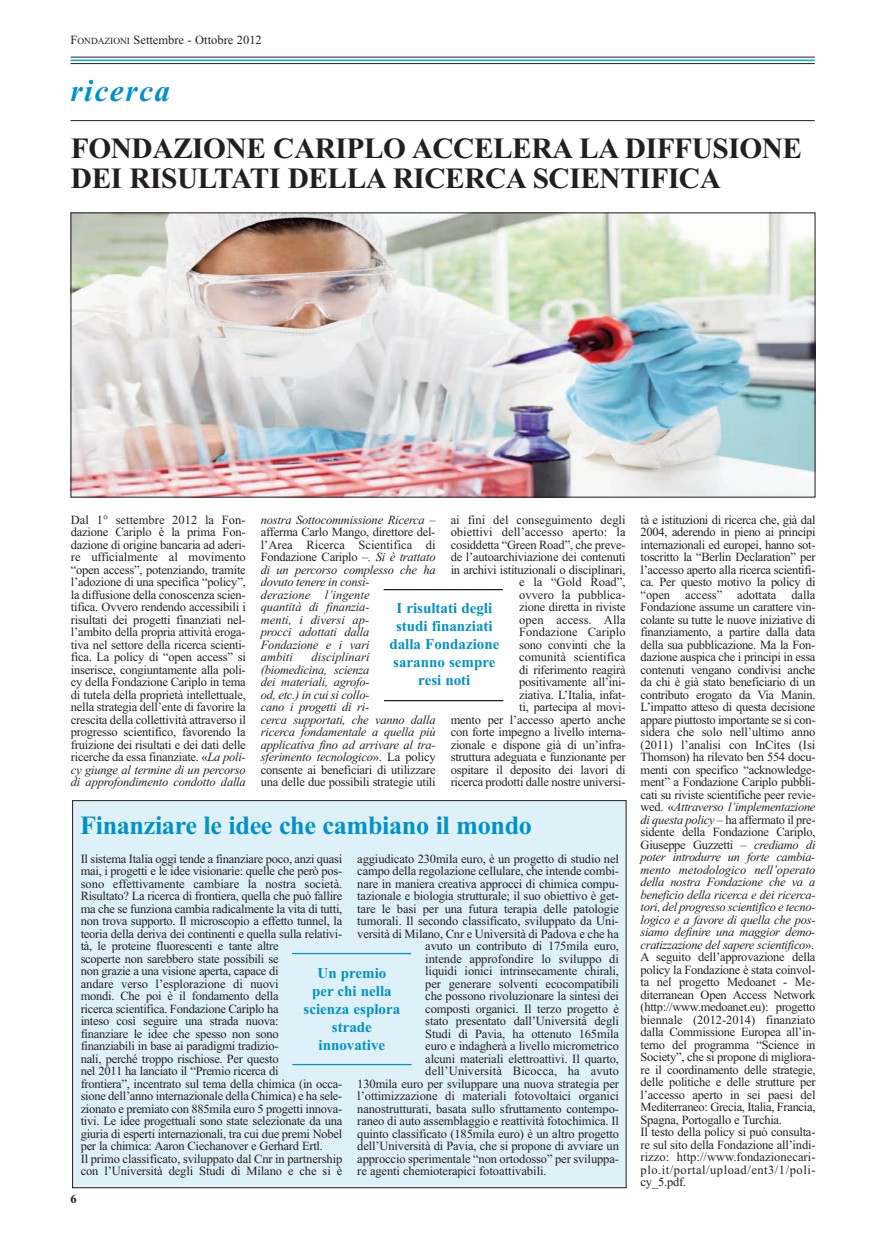
<style>
.page{position:relative;width:886px;height:1241px;background:#fff}
.page>*{position:absolute;margin:0;border:0;box-sizing:border-box;transform-origin:0 0}
.t1{font:italic 700 31.25px "Times New Roman";letter-spacing:.05em;color:#0092c8}
.t2{font:700 29.38px/30px "Times New Roman";letter-spacing:-.015em;color:#231f20}
.t3{font:700 26.25px "Times New Roman";letter-spacing:-.015em;color:#0092c8}
.t4{font:700 15px/18px "Times New Roman";color:#0092c8;text-align:center}
.t5{font:12.5px/12.5px "Times New Roman";letter-spacing:-.02em;color:#231f20}
.t6{font:italic 12.5px/12.5px "Times New Roman";letter-spacing:-.015em;color:#231f20}
.t7{font:12.5px "Times New Roman";color:#231f20}
.t8{font:12.5px "Times New Roman";letter-spacing:.01em;color:#231f20}
.t9{font:700 12.5px "Times New Roman";color:#231f20}
.s1{font-size:9.38px}
.s2{font-style:italic}
.s3{font-style:normal}
</style>
<div class="page">
<div style="left:73px;top:800px;width:553px;height:387px;background:#def0f8"></div>
<hr style="left:71px;top:60px;width:744px;height:1px;background:#00aeef">
<hr style="left:71px;top:57px;width:744px;height:1px;background:#231f20">
<hr style="left:71px;top:63px;width:744px;height:1px;background:#231f20">
<hr style="left:71px;top:120px;width:744px;height:1px;background:#231f20">
<img style="left:73px;top:215px;width:740px;height:280px">
<hr style="left:384px;top:589px;width:119px;height:1px;background:#231f20">
<hr style="left:384px;top:700px;width:119px;height:1px;background:#231f20">
<hr style="left:292px;top:952px;width:119px;height:2px;background:#0092c8">
<hr style="left:292px;top:1063px;width:120px;height:1px;background:#0092c8">
<p class="t7" style="left:71px;top:35px;width:193px">F<span class="s1">ONDAZIONI</span> Settembre - Ottobre 2012</p>
<h1 class="t1" style="left:71px;top:79px;width:101px">ricerca</h1>
<h2 class="t2" style="left:71px;top:137px;width:733px">FONDAZIONE CARIPLO ACCELERA LA DIFFUSIONE<br>DEI RISULTATI DELLA RICERCA SCIENTIFICA</h2>
<p class="t5" style="left:71px;top:514px;width:176px;text-align:justify">Dal 1° settembre 2012 la Fon - dazione Cariplo è la prima Fon - dazione di origine bancaria ad aderi&shy;re ufficialmente al movimento “open access”, potenziando, tramite l’adozione di una specifica “policy”, la diffusione della conoscenza scien&shy;tifica. Ovvero rendendo accessibili i risultati dei progetti finanziati nel&shy;l’ambito della propria attività eroga&shy;tiva nel settore della ricerca scienti&shy;fica. La policy di “open access” si inserisce, congiuntamente alla poli&shy;cy della Fondazione Cariplo in tema di tutela della proprietà intellettuale, nella strategia dell’ente di favorire la crescita della collettività attraverso il progresso scientifico, favorendo la fruizione dei risultati e dei dati delle ricerche da essa finanziate. «<span class="s2">La poli&shy;cy giunge al termine di un percorso di approfondimento condotto dalla</span></p>
<p class="t6" style="left:261px;top:514px;width:176px">nostra Sottocommissione Ricerca <span class="s3">– afferma Carlo Mango, direttore del - l’A rea Ricerca Scientifica di<br>Fondazione Cariplo –</span>. Si è trattato di un percorso complesso che ha dovuto tenere in consi-<br>derazione l’ingente<br>quantità di finanzia-<br>menti, i diversi ap -<br>procci adottati dalla<br>Fondazione e i vari<br>ambiti</p>
<p class="t5" style="left:451px;top:514px;width:176px;text-align:right">ai fini del conseguimento degli obiettivi dell’accesso aperto: la cosiddetta “Green Road”, che preve&shy;de l’autoarchiviazione dei contenuti in archivi istituzionali o disciplinari, e la “Gold Road”,<br>ovvero la pubblica-<br>zione diretta in riviste<br>open access. Alla<br>Fondazione Cariplo<br>sono convinti che la<br>comunità scientifica<br>di riferimento reagirà positivamente all’ini-<br>ziativa. L’Italia, infat-<br>ti, partecipa al movi-<br>mento per l’accesso aperto anche con forte impegno a livello interna&shy;zionale e dispone già di un’infra&shy;struttura adeguata e funzionante per ospitare il deposito dei lavori di ricerca prodotti dalle nostre universi-</p>
<p class="t5" style="left:640px;top:514px;width:176px">tà e istituzioni di ricerca che, già dal 2004, aderendo in pieno ai principi internazionali ed europei, hanno sot&shy;toscritto la “Berlin Declaration” per l’accesso aperto alla ricerca scientifi&shy;ca. Per questo motivo la policy di “open access” adottata dalla Fondazione assume un carattere vin&shy;colante su tutte le nuove iniziative di finanziamento, a partire dalla data della sua pubblicazione. Ma la Fon - dazione auspica che i principi in essa contenuti vengano condivisi anche da chi è già stato beneficiario di un contributo erogato da Via Manin.<br>L’impatto atteso di questa decisione appare piuttosto importante se si con&shy;sidera che solo nell’ultimo anno (2011) l’analisi con InCites (Isi Thomson) ha rilevato ben 554 docu&shy;menti con specifico “acknowledge&shy;ment” a Fondazione Cariplo pubbli&shy;cati su riviste scientifiche peer revie&shy;wed. «<span class="s2">Attraverso l’implementazione di questa policy</span> – ha affermato il pre&shy;sidente della Fondazione Cariplo, Giuseppe Guzzetti – <span class="s2">crediamo di poter introdurre un forte cambia&shy;mento metodologico nell’operato della nostra Fondazione che va a beneficio della ricerca e dei ricerca&shy;tori, del progresso scientifico e tecno&shy;logico e a favore di quella che pos&shy;siamo definire una maggior demo&shy;cratizzazione del sapere scientifico</span>».<br>A seguito dell’approvazione della policy la Fondazione è stata coinvol&shy;ta nel progetto Medoanet - Me - diterranean Open Access Net work (http://www.medoanet.eu): progetto biennale (2012-2014) finanziato dalla Commissione Europea all’in&shy;terno del programma “Science in Society”, che si propone di migliora&shy;re il coordinamento delle strategie, delle politiche e delle strutture per l’accesso aperto in sei paesi del Mediterraneo: Grecia, Italia, Francia, Spagna, Portogallo e Turchia.<br>Il testo della policy si può consulta&shy;re sul sito della Fondazione all’indi&shy;rizzo: http://www.fondazionecari&shy;plo.it/portal/upload/ent3/1/poli&shy;cy_5.pdf.</p>
<p class="t4" style="left:389px;top:600px;width:111px">I risultati degli studi finanziati dalla Fondazione saranno sempre resi noti</p>
<p class="t6" style="left:261px;top:651px;width:176px;text-indent:51px">disciplinari<br>(bio medicina, scienza<br>dei materiali, agrofo-<br>od, etc.) in cui si collo-<br>cano i progetti di ri -<br>cerca supportati, che vanno dalla ricerca fondamentale a quella più applicativa fino ad arrivare al tra&shy;sferimento tecnologico<span class="s3">». La policy consente ai beneficiari di utilizzare una delle due possibili strategie utili</span></p>
<h3 class="t3" style="left:80px;top:816px;width:453px">Finanziare le idee che cambiano il mondo</h3>
<p class="t5" style="left:81px;top:853px;width:263px">Il sistema Italia oggi tende a finanziare poco, anzi quasi mai, i progetti e le idee visionarie: quelle che però pos&shy;sono effettivamente cambiare la nostra società.<br>Risultato? La ricerca di frontiera, quella che può fallire ma che se funziona cambia radicalmente la vita di tutti, non trova supporto. Il microscopio a effetto tunnel, la teoria della deriva dei continenti e quella sulla relativi&shy;tà, le proteine fluorescenti e tante altre<br>scoperte non sarebbero state possibili se<br>non grazie a una visione aperta, capace di<br>andare verso l’esplorazione di nuovi<br>mondi. Che poi è il fondamento della<br>ricerca scientifica. Fondazione Cariplo ha<br>inteso così seguire una strada nuova:<br>finanziare le idee che spesso non sono<br>finanziabili in base ai paradigmi tradizio-<br>nali, perché troppo rischiose. Per questo<br>nel 2011 ha lanciato il “Premio ricerca di<br>frontiera”, incentrato sul tema della chimica (in occa&shy;sione dell’anno internazionale della Chimica) e ha sele&shy;zionato e premiato con 885mila euro 5 progetti innova&shy;tivi. Le idee progettuali sono state selezionate da una giuria di esperti internazionali, tra cui due premi Nobel per la chimica: Aaron Ciechanover e Gerhard Ertl.<br>Il primo classificato, sviluppato dal Cnr in partnership con l’Università degli Studi di Milano e che si è</p>
<p class="t5" style="left:357px;top:853px;width:263px">aggiudicato 230mila euro, è un progetto di studio nel</p>
<p class="t5" style="left:357px;top:865px;width:263px">campo della regolazione cellulare, che intende combi-</p>
<p class="t5" style="left:357px;top:878px;width:263px">nare in maniera creativa approcci di chimica compu-</p>
<p class="t5" style="left:357px;top:890px;width:263px">tazionale e biologia strutturale; il suo obiettivo è get-</p>
<p class="t5" style="left:357px;top:903px;width:263px">tare le basi per una futura terapia delle patologie</p>
<p class="t5" style="left:357px;top:915px;width:263px">tumorali. Il secondo classificato, sviluppato da Uni -</p>
<p class="t5" style="left:357px;top:928px;width:263px">versità di Milano, Cnr e Università di Padova e che ha</p>
<p class="t5" style="left:425px;top:940px;width:195px">avuto un contributo di 175mila euro,</p>
<p class="t5" style="left:425px;top:953px;width:195px">intende approfondire lo sviluppo di</p>
<p class="t5" style="left:425px;top:965px;width:195px">liquidi ionici intrinsecamente chirali,</p>
<p class="t5" style="left:425px;top:978px;width:195px">per generare solventi ecocompatibili</p>
<p class="t5" style="left:425px;top:990px;width:195px">che possono rivoluzionare la sintesi dei</p>
<p class="t5" style="left:425px;top:1003px;width:195px">composti organici. Il terzo progetto è</p>
<p class="t5" style="left:425px;top:1015px;width:195px">stato presentato dall’Università degli</p>
<p class="t5" style="left:425px;top:1028px;width:195px">Studi di Pavia, ha ottenuto 165mila</p>
<p class="t5" style="left:425px;top:1040px;width:195px">euro e indagherà a livello micrometrico</p>
<p class="t5" style="left:425px;top:1053px;width:195px">alcuni materiali elettroattivi. Il quarto,</p>
<p class="t8" style="left:425px;top:1066px;width:195px">dell’Università Bicocca, ha avuto</p>
<p class="t5" style="left:357px;top:1078px;width:263px">130mila euro per sviluppare una nuova strategia per</p>
<p class="t5" style="left:357px;top:1090px;width:263px">l’ottimizzazione di materiali fotovoltaici organici</p>
<p class="t5" style="left:357px;top:1103px;width:263px">nanostrutturati, basata sullo sfruttamento contempo-</p>
<p class="t5" style="left:357px;top:1115px;width:263px">raneo di auto assemblaggio e reattività fotochimica. Il</p>
<p class="t5" style="left:357px;top:1128px;width:263px">quinto classificato (185mila euro) è un altro progetto</p>
<p class="t5" style="left:357px;top:1140px;width:263px">dell’Università di Pavia, che si propone di avviare un</p>
<p class="t5" style="left:357px;top:1153px;width:263px">approccio sperimentale “non ortodosso” per sviluppa-</p>
<p class="t5" style="left:357px;top:1165px;width:191px">re agenti chemioterapici fotoattivabili.</p>
<p class="t4" style="left:304px;top:965px;width:98px">Un premio<br>per chi nella scienza esplora strade innovative</p>
<p class="t9" style="left:71px;top:1194px;width:8px">6</p>
</div>
